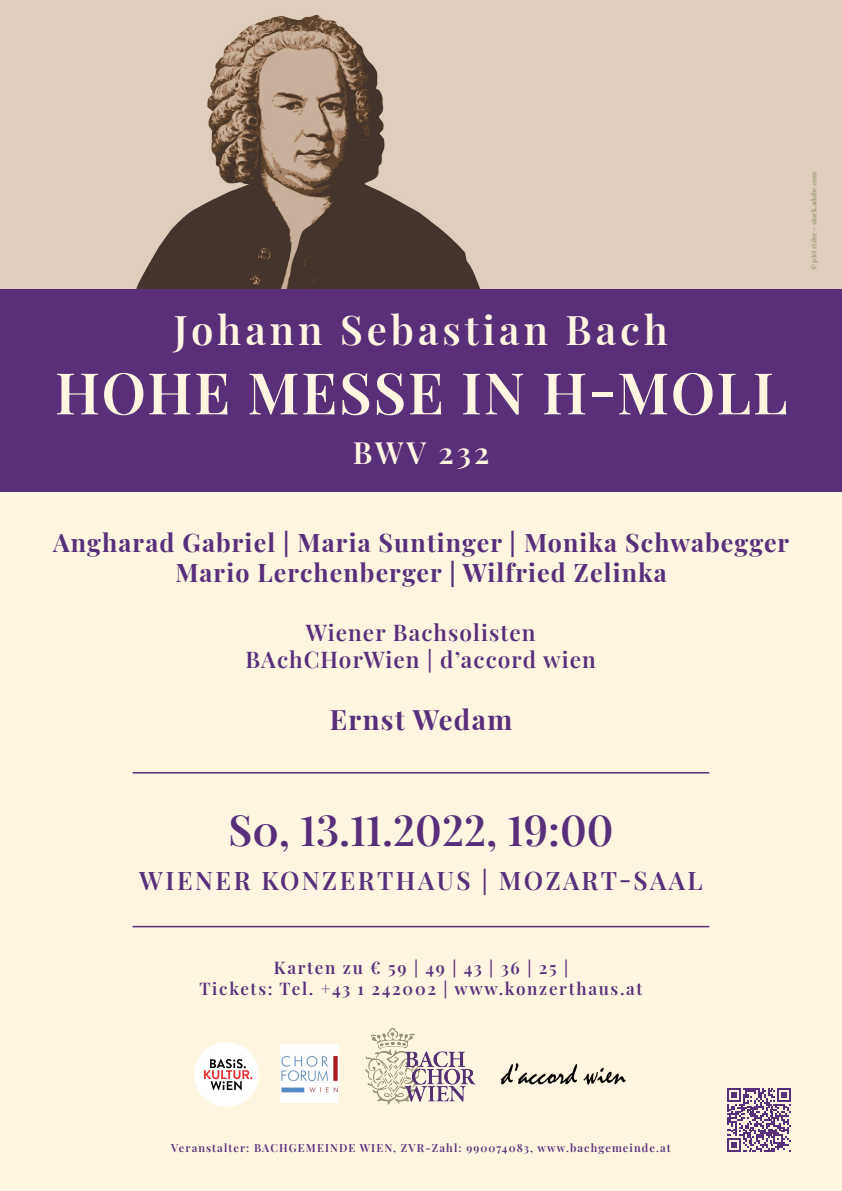
<style>
.page{position:relative;width:842px;height:1191px;background:#fff5e1}
.page>*{position:absolute;margin:0;border:0;box-sizing:border-box;transform-origin:0 0}
.t1{font:600 57.5px "Playfair Display";letter-spacing:.03em;color:#fff5e1}
.t2{font:600 42px "Playfair Display";color:#5a2f7a}
.t3{font:600 40px "Playfair Display";letter-spacing:.1em;color:#fff5e1}
.t4{font:600 30px "Playfair Display";letter-spacing:.1em;color:#fff5e1}
.t5{font:700 27.5px "Playfair Display";letter-spacing:.05em;color:#5a2f7a}
.t6{font:700 25px/30px "Playfair Display";letter-spacing:.045em;color:#5a2f7a;text-align:center}
.t7{font:600 25px "Playfair Display";letter-spacing:.1em;color:#5a2f7a}
.t8{font:600 22.5px/27px "Playfair Display";letter-spacing:.05em;color:#5a2f7a;text-align:center}
.t9{font:600 17px/20.4px "Playfair Display";letter-spacing:.1em;color:#5a2f7a;text-align:center}
.t10{font:600 11px "Playfair Display";letter-spacing:.1em;color:#5a2f7a}
.t11{font:600 7px "Playfair Display";color:#989572}
</style>
<div class="page">
<img style="left:0;top:0;width:842px;height:289px">
<div style="left:0;top:289px;width:842px;height:203px;background:#5a2f7a"></div>
<hr style="left:133px;top:772px;width:576px;height:1px;background:#5a2f7a">
<hr style="left:133px;top:926px;width:576px;height:1px;background:#5a2f7a">
<img style="left:281px;top:1045px;width:57px;height:57px">
<img style="left:194px;top:1042px;width:64px;height:64px">
<svg style="left:727px;top:1088px;width:64px;height:63px"></svg>
<img style="left:365px;top:1028px;width:111px;height:77px">
<img style="left:500px;top:1063px;width:126px;height:22px">
<h3 class="t3" style="left:174px;top:299px;width:495px">Johann Sebastian Bach</h3>
<h1 class="t1" style="left:55px;top:348px;width:734px">HOHE MESSE IN H-MOLL</h1>
<p class="t4" style="left:353px;top:429px;width:138px">BWV 232</p>
<p class="t11" style="left:808px;top:270px;width:100px;rotate:-90deg">© pict rider – stock.adobe.com</p>
<p class="t6" style="left:53px;top:526px;width:738px">Angharad Gabriel | Maria Suntinger | Monika Schwabegger<br>Mario Lerchenberger | Wilfried Zelinka</p>
<p class="t8" style="left:246px;top:617px;width:352px">Wiener Bachsolisten<br>BAchCHorWien | d’accord wien</p>
<p class="t5" style="left:330px;top:697px;width:184px">Ernst Wedam</p>
<h2 class="t2" style="left:228px;top:797px;width:387px">S0, 13.11.2022, 19:00</h2>
<p class="t7" style="left:139px;top:861px;width:565px">WIENER KONZERTHAUS | MOZART-SAAL</p>
<p class="t9" style="left:200px;top:956px;width:445px">Karten zu € 59 | 49 | 43 | 36 | 25 |<br>Tickets: Tel. +43 1 242002 | www.konzerthaus.at</p>
<p class="t10" style="left:171px;top:1139px;width:501px">Veranstalter: BACHGEMEINDE WIEN, ZVR-Zahl: 990074083, www.bachgemeinde.at</p>
</div>
